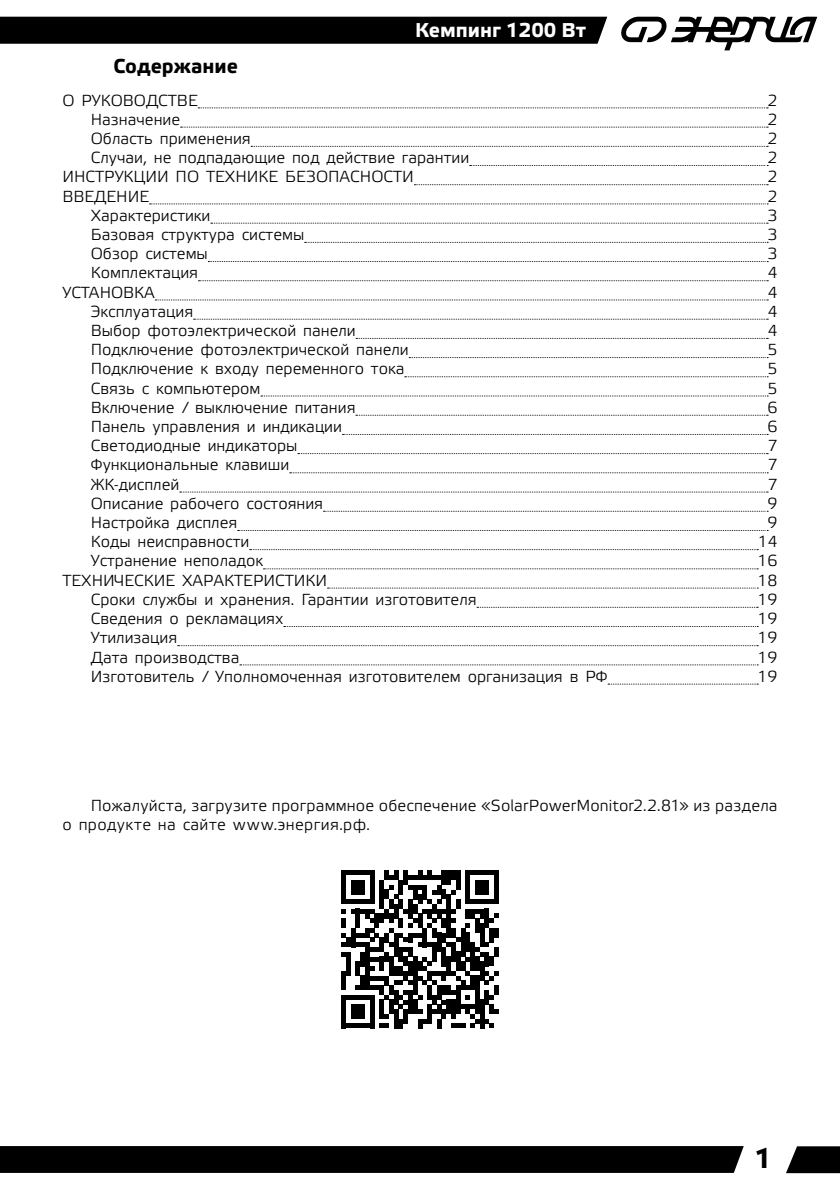
<style>
.page{position:relative;width:840px;height:1191px;background:#fff}
.page>*{position:absolute;margin:0;border:0;box-sizing:border-box;transform-origin:0 0}
.t1{font:700 28px "Etelka Text Pro";color:#000}
.t2{font:700 20px "Etelka Text Pro";color:#fff}
.t3{font:700 20px "Etelka Text Pro";color:#000}
.t4{font:16px/19.2px "Etelka Light Pro";color:#000}
</style>
<div class="page">
<div style="left:0;top:1146px;width:743px;height:26px;background:#000"></div>
<svg style="left:786px;top:1146px;width:53px;height:27px"></svg>
<div style="left:0;top:17px;width:607px;height:27px;background:#000"></div>
<svg style="left:621px;top:17px;width:195px;height:33px"></svg>
<svg style="left:198px;top:107px;width:569px;height:1px"></svg>
<svg style="left:180px;top:127px;width:587px;height:1px"></svg>
<svg style="left:251px;top:146px;width:516px;height:1px"></svg>
<svg style="left:469px;top:165px;width:298px;height:1px"></svg>
<svg style="left:414px;top:184px;width:353px;height:1px"></svg>
<svg style="left:149px;top:203px;width:618px;height:1px"></svg>
<svg style="left:211px;top:223px;width:556px;height:1px"></svg>
<svg style="left:304px;top:242px;width:463px;height:1px"></svg>
<svg style="left:208px;top:261px;width:559px;height:1px"></svg>
<svg style="left:198px;top:280px;width:569px;height:1px"></svg>
<svg style="left:155px;top:299px;width:612px;height:1px"></svg>
<svg style="left:193px;top:319px;width:574px;height:1px"></svg>
<svg style="left:356px;top:338px;width:411px;height:1px"></svg>
<svg style="left:409px;top:357px;width:358px;height:1px"></svg>
<svg style="left:404px;top:376px;width:363px;height:1px"></svg>
<svg style="left:261px;top:395px;width:506px;height:1px"></svg>
<svg style="left:356px;top:415px;width:411px;height:1px"></svg>
<svg style="left:342px;top:434px;width:425px;height:1px"></svg>
<svg style="left:298px;top:453px;width:469px;height:1px"></svg>
<svg style="left:289px;top:472px;width:478px;height:1px"></svg>
<svg style="left:180px;top:491px;width:587px;height:1px"></svg>
<svg style="left:323px;top:511px;width:444px;height:1px"></svg>
<svg style="left:237px;top:530px;width:530px;height:1px"></svg>
<svg style="left:249px;top:549px;width:509px;height:1px"></svg>
<svg style="left:263px;top:568px;width:494px;height:1px"></svg>
<svg style="left:327px;top:587px;width:429px;height:1px"></svg>
<svg style="left:476px;top:607px;width:281px;height:1px"></svg>
<svg style="left:284px;top:626px;width:473px;height:1px"></svg>
<svg style="left:178px;top:645px;width:579px;height:1px"></svg>
<svg style="left:240px;top:664px;width:517px;height:1px"></svg>
<svg style="left:607px;top:683px;width:150px;height:1px"></svg>
<svg style="left:341px;top:870px;width:157px;height:158px"></svg>
<p class="t2" style="left:415px;top:19px;width:172px">Кемпинг 1200 Вт</p>
<p class="t3" style="left:113px;top:55px;width:126px">Содержание</p>
<p class="t4" style="left:62px;top:91px;width:137px">О РУКОВОДСТВЕ</p>
<p class="t4" style="left:767px;top:91px;width:11px">2</p>
<p class="t4" style="left:91px;top:111px;width:91px">Назначение</p>
<p class="t4" style="left:767px;top:111px;width:11px">2</p>
<p class="t4" style="left:91px;top:130px;width:161px">Область применения</p>
<p class="t4" style="left:767px;top:130px;width:11px">2</p>
<p class="t4" style="left:91px;top:149px;width:380px">Случаи, не подпадающие под действие гарантии</p>
<p class="t4" style="left:767px;top:149px;width:11px">2</p>
<p class="t4" style="left:62px;top:168px;width:353px">ИНСТРУКЦИИ ПО ТЕХНИКЕ БЕЗОПАСНОСТИ</p>
<p class="t4" style="left:767px;top:168px;width:11px">2</p>
<p class="t4" style="left:62px;top:187px;width:88px">ВВЕДЕНИЕ</p>
<p class="t4" style="left:767px;top:187px;width:11px">2</p>
<p class="t4" style="left:91px;top:207px;width:121px">Характеристики</p>
<p class="t4" style="left:767px;top:207px;width:11px">3</p>
<p class="t4" style="left:91px;top:226px;width:215px">Базовая структура системы</p>
<p class="t4" style="left:767px;top:226px;width:11px">3</p>
<p class="t4" style="left:91px;top:245px;width:118px">Обзор системы</p>
<p class="t4" style="left:767px;top:245px;width:11px">3</p>
<p class="t4" style="left:91px;top:264px;width:109px">Комплектация</p>
<p class="t4" style="left:767px;top:264px;width:11px">4</p>
<p class="t4" style="left:62px;top:283px;width:94px">УСТАНОВКА</p>
<p class="t4" style="left:767px;top:283px;width:11px">4</p>
<p class="t4" style="left:91px;top:303px;width:104px">Эксплуатация</p>
<p class="t4" style="left:767px;top:303px;width:11px">4</p>
<p class="t4" style="left:91px;top:322px;width:266px">Выбор фотоэлектрической панели</p>
<p class="t4" style="left:767px;top:322px;width:11px">4</p>
<p class="t4" style="left:91px;top:341px;width:319px">Подключение фотоэлектрической панели</p>
<p class="t4" style="left:767px;top:341px;width:11px">5</p>
<p class="t4" style="left:91px;top:360px;width:315px">Подключение к входу переменного тока</p>
<p class="t4" style="left:767px;top:360px;width:11px">5</p>
<p class="t4" style="left:91px;top:379px;width:171px">Связь с компьютером</p>
<p class="t4" style="left:767px;top:379px;width:11px">5</p>
<p class="t4" style="left:91px;top:399px;width:266px">Включение / выключение питания</p>
<p class="t4" style="left:767px;top:399px;width:11px">6</p>
<p class="t4" style="left:91px;top:418px;width:252px">Панель управления и индикации</p>
<p class="t4" style="left:767px;top:418px;width:11px">6</p>
<p class="t4" style="left:91px;top:437px;width:208px">Светодиодные индикаторы</p>
<p class="t4" style="left:767px;top:437px;width:11px">7</p>
<p class="t4" style="left:91px;top:456px;width:200px">Функциональные клавиши</p>
<p class="t4" style="left:767px;top:456px;width:11px">7</p>
<p class="t4" style="left:91px;top:475px;width:90px">ЖК-дисплей</p>
<p class="t4" style="left:767px;top:475px;width:11px">7</p>
<p class="t4" style="left:91px;top:495px;width:234px">Описание рабочего состояния</p>
<p class="t4" style="left:767px;top:495px;width:11px">9</p>
<p class="t4" style="left:91px;top:514px;width:148px">Настройка дисплея</p>
<p class="t4" style="left:767px;top:514px;width:11px">9</p>
<p class="t4" style="left:91px;top:533px;width:160px">Коды неисправности</p>
<p class="t4" style="left:757px;top:533px;width:21px">14</p>
<p class="t4" style="left:91px;top:552px;width:174px">Устранение неполадок</p>
<p class="t4" style="left:757px;top:552px;width:21px">16</p>
<p class="t4" style="left:62px;top:571px;width:266px">ТЕХНИЧЕСКИЕ ХАРАКТЕРИСТИКИ</p>
<p class="t4" style="left:757px;top:571px;width:21px">18</p>
<p class="t4" style="left:91px;top:591px;width:387px">Сроки службы и хранения. Гарантии изготовителя</p>
<p class="t4" style="left:757px;top:591px;width:21px">19</p>
<p class="t4" style="left:91px;top:610px;width:194px">Сведения о рекламациях</p>
<p class="t4" style="left:757px;top:610px;width:21px">19</p>
<p class="t4" style="left:91px;top:629px;width:88px">Утилизация</p>
<p class="t4" style="left:757px;top:629px;width:21px">19</p>
<p class="t4" style="left:91px;top:648px;width:150px">Дата производства</p>
<p class="t4" style="left:757px;top:648px;width:21px">19</p>
<p class="t4" style="left:91px;top:667px;width:518px">Изготовитель / Уполномоченная изготовителем организация в РФ</p>
<p class="t4" style="left:757px;top:667px;width:21px">19</p>
<p class="t4" style="left:62px;top:797px;width:716px;text-indent:28px">Пожалуйста, загрузите программное обеспечение «SolarPowerMonitor2.2.81» из раздела о продукте на сайте www.энергия.рф.</p>
<h1 class="t1" style="left:754px;top:1142px;width:19px">1</h1>
</div>
